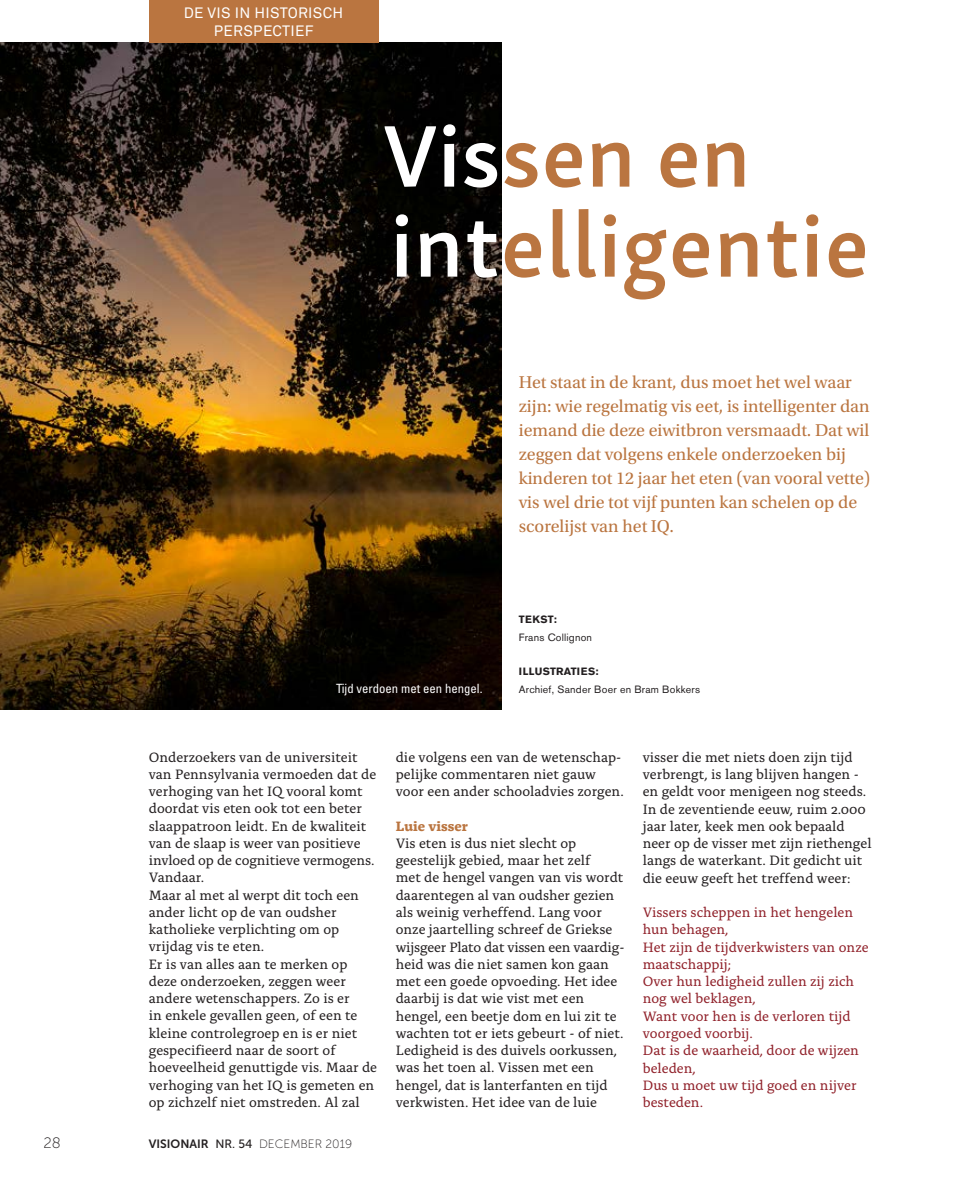
<style>
.page{position:relative;width:978px;height:1191px;background:#fff}
.page>*{position:absolute;margin:0;border:0;box-sizing:border-box;transform-origin:0 0}
.t1{font:600 90px/90px "Skolar Sans";letter-spacing:.01em;color:#ba7540}
.t2{font:18px/24px "Utopia Std";color:#ba7540}
.t3{font:15px/18px "Akkurat";letter-spacing:.02em;color:#fff;text-align:center}
.t4{font:15px "Museo Sans 100";color:#231f20}
.t5{font:14.25px/17.2px "Alda OTCEV";color:#231f20}
.t6{font:14.25px/17.2px "Alda OTCEV";color:#90212a}
.t7{font:700 14.25px "Alda OTCEV";color:#ba7540}
.t8{font:condensed 12.75px "Univers LT Std";color:#fff}
.t9{font:12px "Museo Sans 100";color:#231f20}
.t10{font:10.5px "Akzidenz Grotesk BE";letter-spacing:.02em;color:#231f20}
.t11{font:700 10.5px "Akzidenz Grotesk BE";letter-spacing:.02em;color:#231f20}
.s1{color:#fff}
.s2{font-family:"Museo Sans 700"}
.s3{font-family:"Museo Sans 500"}
</style>
<div class="page">
<img style="left:0;top:43px;width:502px;height:667px">
<div style="left:149px;top:0;width:229px;height:43px;background:#ba7540"></div>
<p class="t3" style="left:184px;top:4px;width:161px">DE VIS IN HISTORISCH<br>PERSPECTIEF</p>
<h1 class="t1" style="left:383px;top:103px;width:488px"><span class="s1">Vis</span>sen en <span class="s1">int</span>elligentie</h1>
<p class="t2" style="left:519px;top:370px;width:353px">Het staat in de krant, dus moet het wel waar zijn: wie regelmatig vis eet, is intelligenter dan iemand die deze eiwitbron versmaadt. Dat wil zeggen dat volgens enkele onderzoeken bij kinderen tot 12 jaar het eten (van vooral vette) vis wel drie tot vijf punten kan schelen op de scorelijst van het IQ.</p>
<p class="t8" style="left:336px;top:680px;width:148px">Tijd verdoen met een hengel.</p>
<p class="t11" style="left:519px;top:614px;width:40px">TEKST:</p>
<p class="t10" style="left:519px;top:631px;width:75px">Frans Collignon</p>
<p class="t11" style="left:519px;top:665px;width:81px">ILLUSTRATIES:</p>
<p class="t10" style="left:519px;top:682px;width:183px">Archief, Sander Boer en Bram Bokkers</p>
<p class="t5" style="left:149px;top:747px;width:230px">Onderzoekers van de universiteit van Pennsylvania vermoeden dat de verhoging van het IQ vooral komt doordat vis eten ook tot een beter slaappatroon leidt. En de kwaliteit van de slaap is weer van positieve invloed op de cognitieve vermogens.<br>Vandaar.<br>Maar al met al werpt dit toch een ander licht op de van oudsher katholieke verplichting om op vrijdag vis te eten.<br>Er is van alles aan te merken op deze onderzoeken, zeggen weer andere wetenschappers. Zo is er<br>in enkele gevallen geen, of een te kleine controlegroep en is er niet gespecifieerd naar de soort of hoeveelheid genuttigde vis. Maar de verhoging van het IQ is gemeten en op zichzelf niet omstreden. Al zal</p>
<p class="t5" style="left:396px;top:747px;width:230px">die volgens een van de wetenschap&shy;pelijke commentaren niet gauw voor een ander schooladvies zorgen.</p>
<p class="t7" style="left:396px;top:814px;width:74px">Luie visser</p>
<p class="t5" style="left:396px;top:833px;width:230px">Vis eten is dus niet slecht op geestelijk gebied, maar het zelf<br>met de hengel vangen van vis wordt daarentegen al van oudsher gezien als weinig verheffend. Lang voor onze jaartelling schreef de Griekse wijsgeer Plato dat vissen een vaardig&shy;heid was die niet samen kon gaan met een goede opvoeding. Het idee daarbij is dat wie vist met een hengel, een beetje dom en lui zit te wachten tot er iets gebeurt - of niet.<br>Ledigheid is des duivels oorkussen, was het toen al. Vissen met een hengel, dat is lanterfanten en tijd verkwisten. Het idee van de luie</p>
<p class="t4" style="left:44px;top:1135px;width:19px">28</p>
<p class="t9" style="left:149px;top:1138px;width:205px"><span class="s2">VISIONAIR</span> <span class="s3">NR. 54</span> DECEMBER 2019</p>
<p class="t5" style="left:643px;top:747px;width:230px">visser die met niets doen zijn tijd verbrengt, is lang blijven hangen - en geldt voor menigeen nog steeds.<br>In de zeventiende eeuw, ruim 2.000 jaar later, keek men ook bepaald neer op de visser met zijn riethengel langs de waterkant. Dit gedicht uit die eeuw geeft het treffend weer:</p>
<p class="t6" style="left:643px;top:902px;width:227px">Vissers scheppen in het hengelen hun behagen,<br>Het zijn de tijdverkwisters van onze maatschappij;<br>Over hun ledigheid zullen zij zich nog wel beklagen,<br>Want voor hen is de verloren tijd voorgoed voorbij.<br>Dat is de waarheid, door de wijzen beleden,<br>Dus u moet uw tijd goed en nijver besteden.</p>
</div>
